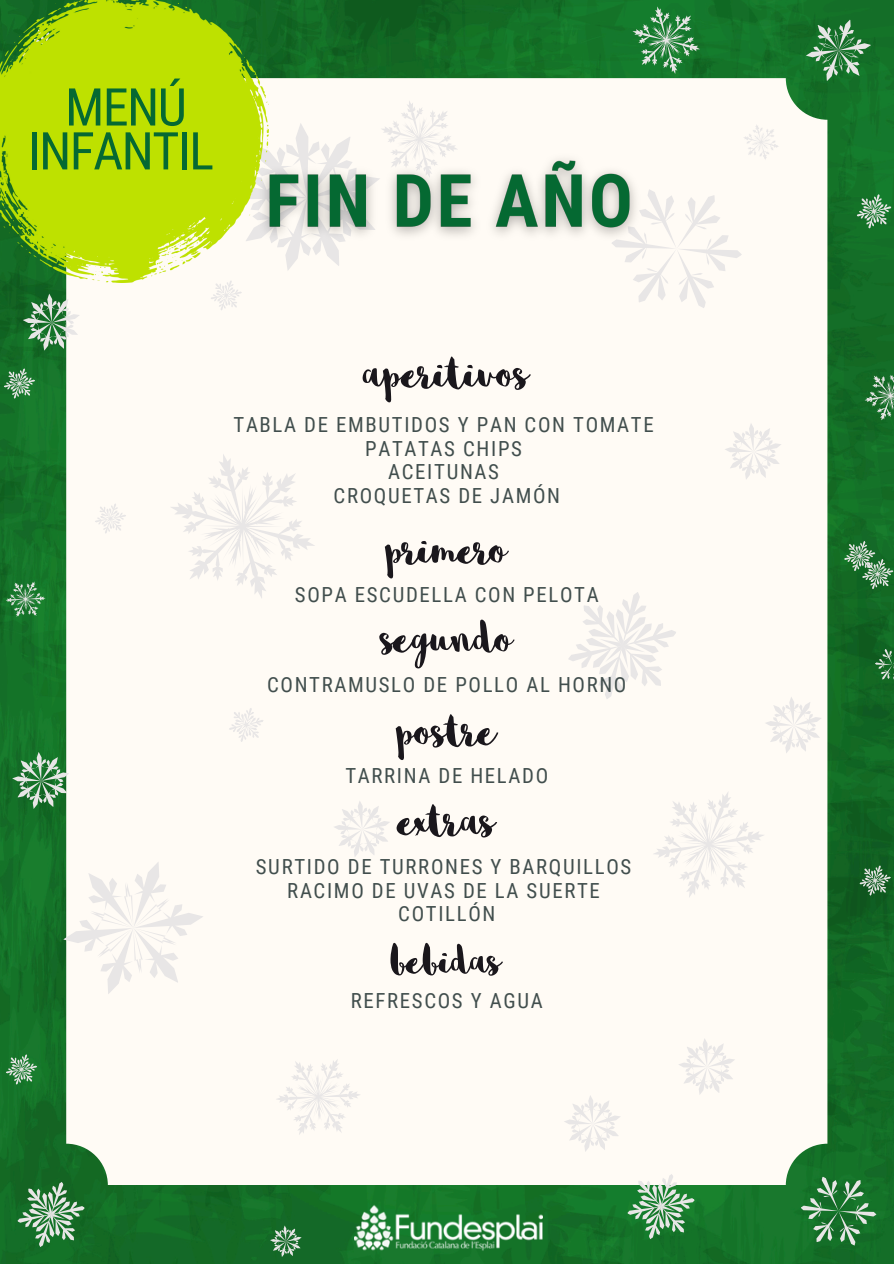
<style>
.page{position:relative;width:894px;height:1264px;background:#fff}
.page>*{position:absolute;margin:0;border:0;box-sizing:border-box;transform-origin:0 0}
.t1{font:64.5px/89.8px "Sophia";letter-spacing:-.06em;color:#1a171c}
.t2{font:64.5px "Sophia";letter-spacing:-.04em;color:#1a171c}
.t3{font:58.5px "Sophia";letter-spacing:-.05em;color:#1a171c}
.t4{font:52.05px/43.8px "Roboto Condensed";letter-spacing:-.03em;color:#056932;text-align:center}
.t5{font:20.85px/23.7px "Roboto Condensed";letter-spacing:.08em;color:#414e4d;text-align:center}
</style>
<div class="page">
<img style="left:0;top:0;width:893px;height:1263px">
<div style="left:66px;top:78px;width:761px;height:1106px;background:#fffbf5;border-radius:42px"></div>
<svg style="left:789px;top:1160px;width:98px;height:101px;background:#2a7d3c"></svg>
<svg style="left:171px;top:454px;width:144px;height:144px"></svg>
<svg style="left:654px;top:792px;width:110px;height:105px"></svg>
<svg style="left:276px;top:1059px;width:84px;height:76px"></svg>
<svg style="left:6px;top:1168px;width:90px;height:92px;background:#347e43"></svg>
<svg style="left:568px;top:592px;width:108px;height:107px"></svg>
<svg style="left:41px;top:833px;width:162px;height:188px"></svg>
<svg style="left:334px;top:801px;width:56px;height:56px"></svg>
<svg style="left:869px;top:641px;width:24px;height:47px"></svg>
<svg style="left:620px;top:0;width:92px;height:79px;background:#318845"></svg>
<svg style="left:859px;top:363px;width:34px;height:65px;background:#307a3f"></svg>
<svg style="left:625px;top:125px;width:153px;height:183px"></svg>
<svg style="left:0;top:573px;width:51px;height:52px;background:#2d823e"></svg>
<svg style="left:853px;top:190px;width:40px;height:43px;background:#3e8a4e"></svg>
<svg style="left:725px;top:424px;width:56px;height:55px"></svg>
<svg style="left:795px;top:6px;width:86px;height:88px;background:#2c7e3e"></svg>
<svg style="left:766px;top:684px;width:67px;height:81px"></svg>
<svg style="left:0;top:740px;width:69px;height:80px;background:#40894f"></svg>
<svg style="left:263px;top:1218px;width:45px;height:45px;background:#317a41"></svg>
<svg style="left:0;top:282px;width:79px;height:123px;background:#50915c"></svg>
<svg style="left:838px;top:535px;width:55px;height:60px;background:#367e44"></svg>
<svg style="left:853px;top:859px;width:40px;height:42px;background:#337240"></svg>
<svg style="left:0;top:1048px;width:43px;height:42px;background:#368747"></svg>
<svg style="left:229px;top:708px;width:34px;height:34px"></svg>
<svg style="left:95px;top:504px;width:31px;height:29px"></svg>
<svg style="left:121px;top:62px;width:351px;height:248px"></svg>
<img style="left:355px;top:1185px;width:187px;height:78px">
<img style="left:0;top:0;width:268px;height:282px">
<img style="left:250px;top:143px;width:400px;height:106px">
<svg style="left:551px;top:1039px;width:195px;height:213px"></svg>
<h3 class="t4" style="left:28px;top:86px;width:188px">MENÚ<br>INFANTIL</h3>
<h1 class="t1" style="left:362px;top:327px;width:170px">aperitivos</h1>
<p class="t5" style="left:233px;top:413px;width:421px">TABLA DE EMBUTIDOS Y PAN CON TOMATE<br>PATATAS CHIPS<br>ACEITUNAS<br>CROQUETAS DE JAMÓN</p>
<h1 class="t1" style="left:384px;top:503px;width:126px">primero</h1>
<p class="t5" style="left:295px;top:583px;width:305px">SOPA ESCUDELLA CON PELOTA</p>
<h1 class="t2" style="left:379px;top:594px;width:137px">segundo</h1>
<p class="t5" style="left:267px;top:673px;width:360px">CONTRAMUSLO DE POLLO AL HORNO</p>
<h1 class="t1" style="left:395px;top:684px;width:104px">postre extras</h1>
<p class="t5" style="left:345px;top:764px;width:204px">TARRINA DE HELADO</p>
<p class="t5" style="left:256px;top:854px;width:377px">SURTIDO DE TURRONES Y BARQUILLOS<br>RACIMO DE UVAS DE LA SUERTE<br>COTILLÓN</p>
<h2 class="t3" style="left:390px;top:921px;width:114px">bebidas</h2>
<p class="t5" style="left:351px;top:989px;width:193px">REFRESCOS Y AGUA</p>
</div>
